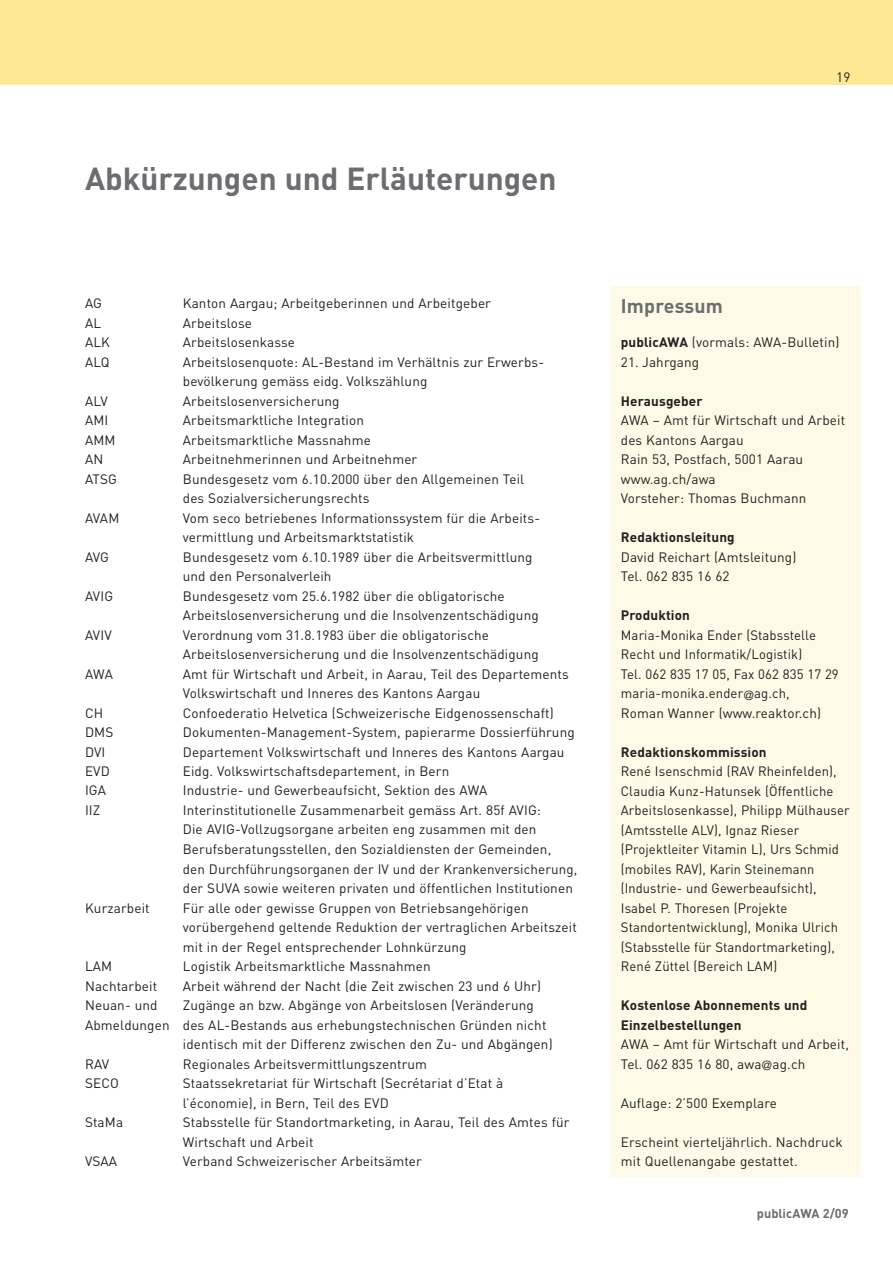
<style>
.page{position:relative;width:893px;height:1263px;background:#fff}
.page>*{position:absolute;margin:0;border:0;box-sizing:border-box;transform-origin:0 0}
.t1{font:700 31.5px "DIN";color:#6c6d70}
.t2{font:700 19.5px "DIN";letter-spacing:.01em;color:#6c6d70}
.t3{font:13.5px/19.5px "DIN";letter-spacing:.01em;color:#231f20}
.t4{font:700 13.5px/19.5px "DIN";letter-spacing:.01em;color:#231f20}
.t5{font:700 12.75px "DIN";color:#6c6d70}
.s1{font-weight:700}
.s2{font-family:"ITC Kabel Std"}
</style>
<div class="page">
<div style="left:0;top:0;width:893px;height:234px;background:#ffe894"></div>
<div style="left:0;top:85px;width:893px;height:149px;background:#fff"></div>
<div style="left:610px;top:286px;width:251px;height:890px;background:#fefae7"></div>
<h1 class="t1" style="left:85px;top:158px;width:473px">Abkürzungen und Erläuterungen</h1>
<p class="t3" style="left:85px;top:293px;width:19px">AG</p>
<p class="t3" style="left:183px;top:293px;width:310px">Kanton Aargau; Arbeitgeberinnen und Arbeitgeber</p>
<p class="t3" style="left:85px;top:313px;width:18px">AL</p>
<p class="t3" style="left:183px;top:313px;width:71px">Arbeitslose</p>
<p class="t3" style="left:85px;top:332px;width:27px">ALK</p>
<p class="t3" style="left:183px;top:332px;width:114px">Arbeitslosenkasse</p>
<p class="t3" style="left:85px;top:352px;width:26px">ALQ</p>
<p class="t3" style="left:183px;top:352px;width:361px">Arbeitslosenquote: AL-Bestand im Verhältnis zur Erwerbs&shy;bevölkerung gemäss eidg. Volkszählung</p>
<p class="t3" style="left:85px;top:391px;width:24px">ALV</p>
<p class="t3" style="left:183px;top:391px;width:158px">Arbeitslosenversicherung</p>
<p class="t3" style="left:85px;top:410px;width:25px">AMI</p>
<p class="t3" style="left:183px;top:410px;width:183px">Arbeitsmarktliche Integration</p>
<p class="t3" style="left:85px;top:430px;width:32px">AMM</p>
<p class="t3" style="left:183px;top:430px;width:189px">Arbeitsmarktliche Massnahme</p>
<p class="t3" style="left:85px;top:449px;width:20px">AN</p>
<p class="t3" style="left:183px;top:449px;width:236px">Arbeitnehmerinnen und Arbeitnehmer</p>
<p class="t3" style="left:85px;top:469px;width:33px">ATSG</p>
<p class="t3" style="left:183px;top:469px;width:343px">Bundesgesetz vom 6.10.2000 über den Allgemeinen Teil des Sozialversicherungsrechts</p>
<p class="t3" style="left:85px;top:508px;width:36px">AVAM</p>
<p class="t3" style="left:183px;top:508px;width:357px">Vom seco betriebenes Informationssystem für die Arbeits&shy;vermittlung und Arbeitsmarktstatistik</p>
<p class="t3" style="left:85px;top:547px;width:26px">AVG</p>
<p class="t3" style="left:183px;top:547px;width:351px">Bundesgesetz vom 6.10.1989 über die Arbeitsvermittlung und den Personalverleih</p>
<p class="t3" style="left:85px;top:586px;width:30px">AVIG</p>
<p class="t3" style="left:183px;top:586px;width:357px">Bundesgesetz vom 25.6.1982 über die obligatorische<br>Arbeitslosenversicherung und die Insolvenzentschädigung</p>
<p class="t3" style="left:85px;top:625px;width:28px">AVIV</p>
<p class="t3" style="left:183px;top:625px;width:357px">Verordnung vom 31.8.1983 über die obligatorische<br>Arbeitslosenversicherung und die Insolvenzentschädigung</p>
<p class="t3" style="left:85px;top:664px;width:29px">AWA</p>
<p class="t3" style="left:183px;top:664px;width:387px">Amt für Wirtschaft und Arbeit, in Aarau, Teil des Departements<br>Volkswirtschaft und Inneres des Kantons Aargau</p>
<p class="t3" style="left:85px;top:703px;width:20px">CH</p>
<p class="t3" style="left:183px;top:703px;width:372px">Confoederatio Helvetica (Schweizerische Eidgenossenschaft)</p>
<p class="t3" style="left:85px;top:722px;width:30px">DMS</p>
<p class="t3" style="left:183px;top:722px;width:393px">Dokumenten-Management-System, papierarme Dossierführung</p>
<p class="t3" style="left:85px;top:742px;width:22px">DVI</p>
<p class="t3" style="left:183px;top:742px;width:383px">Departement Volkswirtschaft und Inneres des Kantons Aargau</p>
<p class="t3" style="left:85px;top:761px;width:26px">EVD</p>
<p class="t3" style="left:183px;top:761px;width:268px">Eidg. Volkswirtschaftsdepartement, in Bern</p>
<p class="t3" style="left:85px;top:781px;width:22px">IGA</p>
<p class="t3" style="left:183px;top:781px;width:306px">Industrie- und Gewerbeaufsicht, Sektion des AWA</p>
<p class="t3" style="left:85px;top:800px;width:17px">IIZ</p>
<p class="t3" style="left:183px;top:800px;width:396px">Interinstitutionelle Zusammenarbeit gemäss Art. 85f AVIG:<br>Die AVIG-Vollzugsorgane arbeiten eng zusammen mit den Berufsberatungsstellen, den Sozialdiensten der Gemeinden,<br>den Durchführungsorganen der IV und der Krankenversicherung, der SUVA sowie weiteren privaten und öffentlichen Institutionen</p>
<p class="t3" style="left:85px;top:898px;width:66px">Kurzarbeit</p>
<p class="t3" style="left:183px;top:898px;width:395px">Für alle oder gewisse Gruppen von Betriebsangehörigen vorübergehend geltende Reduktion der vertraglichen Arbeitszeit mit in der Regel entsprechender Lohnkürzung</p>
<p class="t3" style="left:85px;top:956px;width:29px">LAM</p>
<p class="t3" style="left:183px;top:956px;width:249px">Logistik Arbeitsmarktliche Massnahmen</p>
<p class="t3" style="left:85px;top:976px;width:74px">Nachtarbeit</p>
<p class="t3" style="left:183px;top:976px;width:360px">Arbeit während der Nacht (die Zeit zwischen 23 und 6 Uhr)</p>
<p class="t3" style="left:85px;top:995px;width:74px">Neuan- und</p>
<p class="t3" style="left:183px;top:995px;width:352px">Zugänge an bzw. Abgänge von Arbeitslosen (Veränderung</p>
<p class="t3" style="left:85px;top:1015px;width:463px">Abmeldungen des AL-Bestands aus erhebungstechnischen Gründen nicht</p>
<p class="t3" style="left:183px;top:1034px;width:371px">identisch mit der Differenz zwischen den Zu- und Abgängen)</p>
<p class="t3" style="left:85px;top:1054px;width:26px">RAV</p>
<p class="t3" style="left:183px;top:1054px;width:246px">Regionales Arbeitsvermittlungszentrum</p>
<p class="t3" style="left:85px;top:1073px;width:35px">SECO</p>
<p class="t3" style="left:183px;top:1073px;width:322px">Staatssekretariat für Wirtschaft (Secrétariat d’Etat à l’économie), in Bern, Teil des EVD</p>
<p class="t3" style="left:85px;top:1112px;width:40px">StaMa</p>
<p class="t3" style="left:183px;top:1112px;width:388px">Stabsstelle für Standortmarketing, in Aarau, Teil des Amtes für<br>Wirtschaft und Arbeit</p>
<p class="t3" style="left:85px;top:1151px;width:34px">VSAA</p>
<p class="t3" style="left:183px;top:1151px;width:241px">Verband Schweizerischer Arbeitsämter</p>
<p class="t3" style="left:836px;top:67px;width:16px">19</p>
<h2 class="t2" style="left:621px;top:293px;width:104px">Impressum</h2>
<p class="t3" style="left:621px;top:332px;width:220px"><span class="s1">publicAWA</span> (vormals: AWA-Bulletin)</p>
<p class="t3" style="left:621px;top:352px;width:80px">21. Jahrgang</p>
<p class="t4" style="left:621px;top:390px;width:83px">Herausgeber</p>
<p class="t3" style="left:621px;top:410px;width:226px">AWA – Amt für Wirtschaft und Arbeit des Kantons Aargau<br>Rain 53, Postfach, 5001 Aarau www.ag.ch/awa<br>Vorsteher: Thomas Buchmann</p>
<p class="t4" style="left:621px;top:527px;width:115px">Redaktionsleitung</p>
<p class="t3" style="left:621px;top:547px;width:177px">David Reichart (Amtsleitung)<br>Tel. 062 835 16 62</p>
<p class="t4" style="left:621px;top:605px;width:71px">Produktion</p>
<p class="t3" style="left:621px;top:625px;width:219px">Maria-Monika Ender (Stabsstelle<br>Recht und Informatik/Logistik)<br>Tel. 062 835 17 05, Fax 062 835 17 29 maria-monika.ender<span class="s2">@</span>ag.ch,<br>Roman Wanner (www.reaktor.ch)</p>
<p class="t4" style="left:621px;top:741px;width:147px">Redaktionskommission</p>
<p class="t3" style="left:621px;top:761px;width:230px">René Isenschmid (RAV Rheinfelden), Claudia Kunz-Hatunsek (Öffentliche Arbeitslosenkasse), Philipp Mülhauser (Amtsstelle ALV), Ignaz Rieser (Projektleiter Vitamin L), Urs Schmid (mobiles RAV), Karin Steinemann (Industrie- und Gewerbeaufsicht), Isabel P. Thoresen (Projekte Standortentwicklung), Monika Ulrich (Stabsstelle für Standortmarketing), René Züttel (Bereich LAM)</p>
<p class="t4" style="left:621px;top:995px;width:188px">Kostenlose Abonnements und<br>Einzelbestellungen</p>
<p class="t3" style="left:621px;top:1034px;width:230px">AWA – Amt für Wirtschaft und Arbeit,<br>Tel. 062 835 16 80, awa<span class="s2">@</span>ag.ch</p>
<p class="t3" style="left:621px;top:1093px;width:158px">Auflage: 2’500 Exemplare</p>
<p class="t3" style="left:621px;top:1132px;width:223px">Erscheint vierteljährlich. Nachdruck mit Quellenangabe gestattet.</p>
<p class="t5" style="left:757px;top:1205px;width:93px">publicAWA 2/09</p>
</div>
